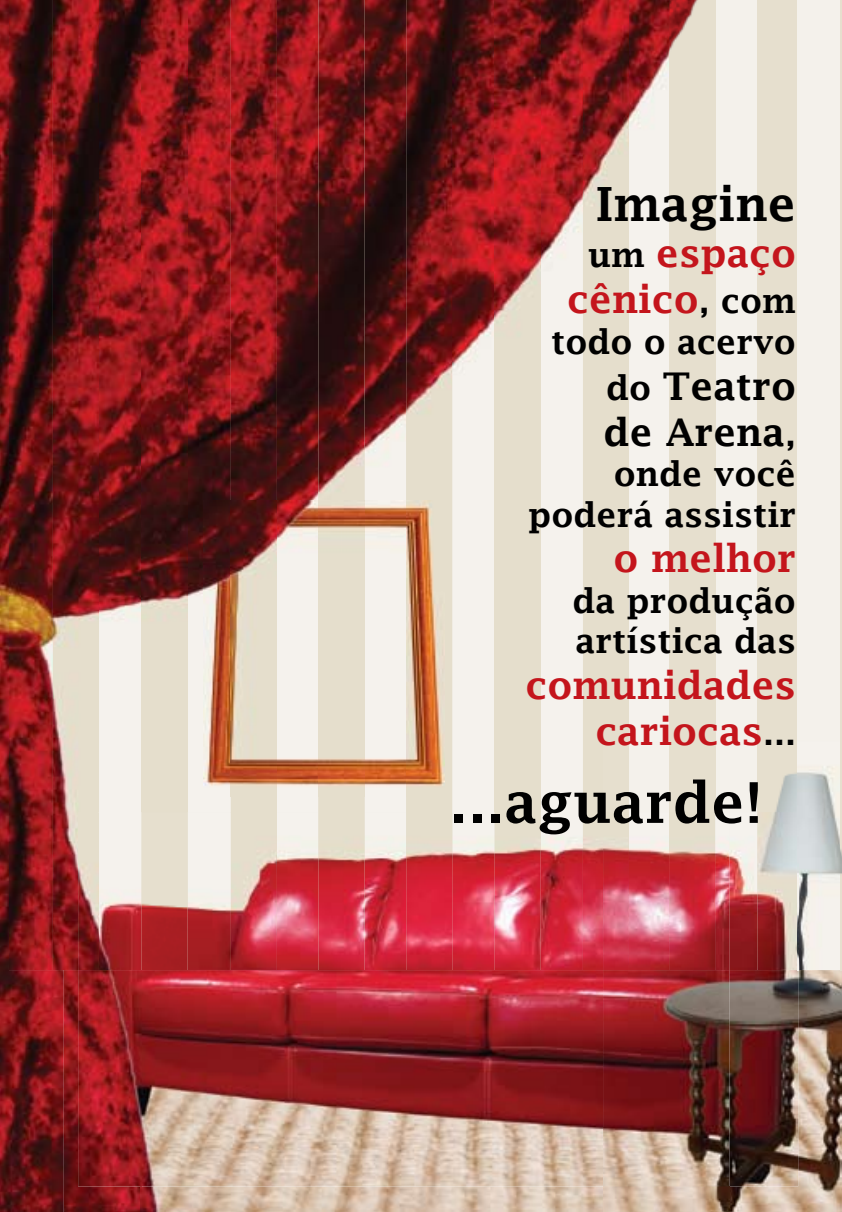
<style>
.page{position:relative;width:842px;height:1212px;background:#fff}
.page>*{position:absolute;margin:0;border:0;box-sizing:border-box;transform-origin:0 0}
.t1{font:600 56.25px "Lucida Fax";color:#000}
.t2{font:600 47.25px "Lucida Fax";color:#000}
.t3{font:600 38.25px/45.9px "Lucida Fax";color:#c4151c;text-align:center}
.t4{font:600 38.25px/45.9px "Lucida Fax";color:#000}
.t5{font:600 33.75px/40.5px "Lucida Fax";color:#000;text-align:right}
.s1{font-size:33.75px;color:#000}
.s2{font-size:33.75px}
</style>
<div class="page">
<div style="left:713px;top:0;width:46px;height:970px;background:#f4f1eb"></div>
<div style="left:757px;top:0;width:46px;height:970px;background:#e6dfce"></div>
<div style="left:797px;top:0;width:45px;height:970px;background:#f4f1eb"></div>
<hr style="left:841px;top:0;width:1px;height:970px;background:#e6dfce">
<img style="left:629px;top:0;width:87px;height:741px">
<img style="left:99px;top:0;width:530px;height:812px">
<img style="left:0;top:0;width:64px;height:1212px">
<img style="left:64px;top:970px;width:76px;height:242px">
<img style="left:140px;top:1186px;width:463px;height:26px">
<img style="left:9px;top:0;width:44px;height:970px">
<img style="left:53px;top:0;width:46px;height:970px">
<img style="left:78px;top:970px;width:525px;height:216px">
<img style="left:541px;top:812px;width:42px;height:158px">
<img style="left:583px;top:812px;width:42px;height:158px">
<img style="left:408px;top:812px;width:87px;height:158px">
<img style="left:495px;top:812px;width:46px;height:158px">
<img style="left:364px;top:812px;width:44px;height:158px">
<img style="left:277px;top:812px;width:41px;height:158px">
<img style="left:318px;top:812px;width:46px;height:158px">
<img style="left:144px;top:812px;width:87px;height:158px">
<img style="left:231px;top:812px;width:46px;height:158px">
<img style="left:78px;top:812px;width:66px;height:158px">
<img style="left:203px;top:501px;width:242px;height:295px">
<img style="left:603px;top:741px;width:194px;height:71px">
<img style="left:603px;top:970px;width:239px;height:242px">
<img style="left:797px;top:741px;width:45px;height:229px">
<img style="left:729px;top:970px;width:69px;height:216px">
<img style="left:715px;top:851px;width:42px;height:119px">
<img style="left:757px;top:812px;width:41px;height:158px">
<img style="left:625px;top:812px;width:44px;height:158px">
<img style="left:669px;top:812px;width:46px;height:158px">
<h2 class="t2" style="left:596px;top:178px;width:202px">Imagine</h2>
<p class="t3" style="left:567px;top:231px;width:230px"><span class="s1">um</span> espaço cênico<span class="s1">, com</span></p>
<p class="t5" style="left:551px;top:321px;width:246px">todo o acervo</p>
<p class="t4" style="left:604px;top:363px;width:194px"><span class="s2">do</span> Teatro de Arena<span class="s2">,</span></p>
<p class="t5" style="left:528px;top:454px;width:269px">onde você poderá assistir</p>
<p class="t3" style="left:613px;top:536px;width:184px">o melhor</p>
<p class="t5" style="left:572px;top:580px;width:225px;text-align:left">da produção artística das</p>
<p class="t3" style="left:526px;top:663px;width:272px;text-align:right">comunidades cariocas<span class="s1">...</span></p>
<h1 class="t1" style="left:450px;top:771px;width:314px">...aguarde!</h1>
</div>
